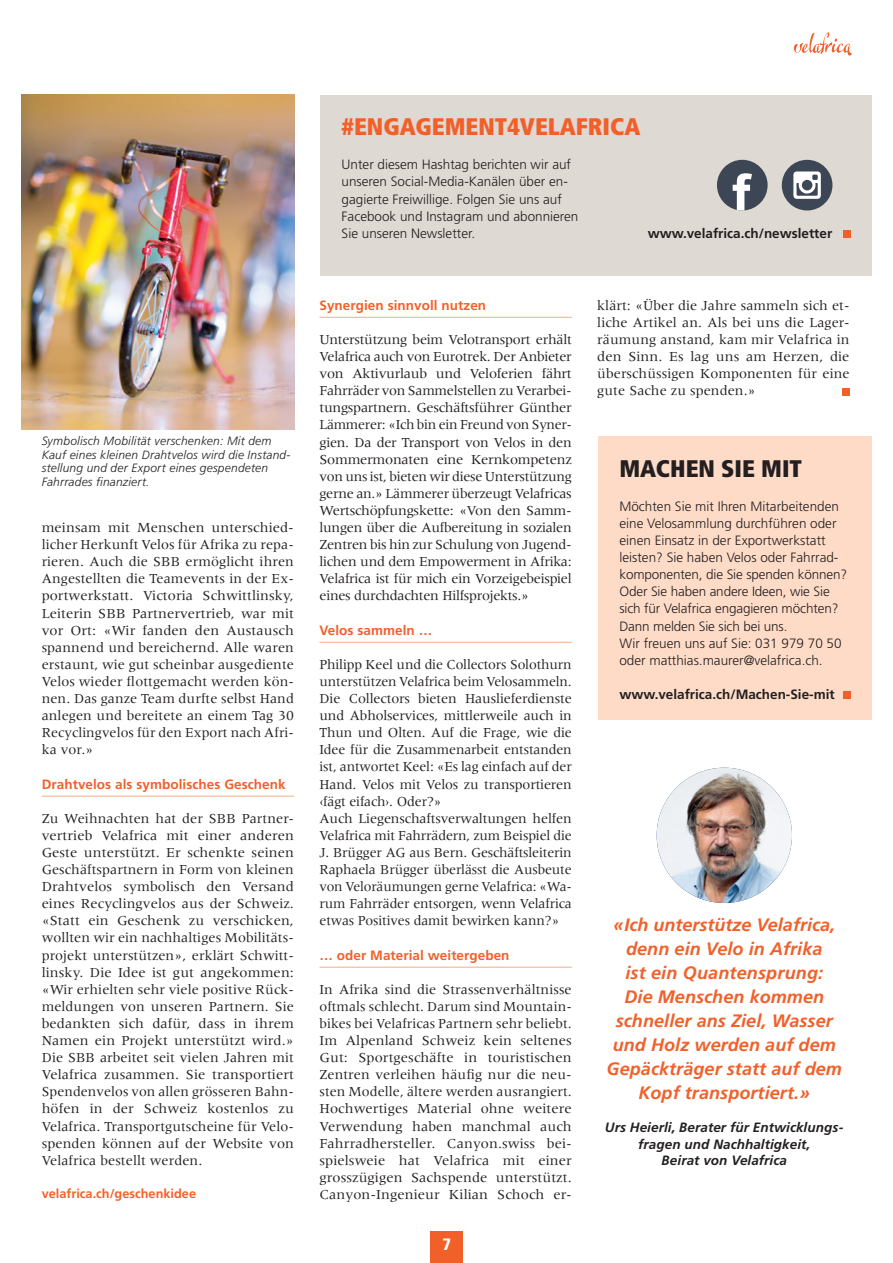
<style>
.page{position:relative;width:893px;height:1263px;background:#fff}
.page>*{position:absolute;margin:0;border:0;box-sizing:border-box;transform-origin:0 0}
.t1{font:900 condensed 24px "Frutiger";color:#f2602a}
.t2{font:900 condensed 24px "Frutiger";color:#231f20}
.t3{font:italic 700 18px/24px "Frutiger";letter-spacing:.005em;color:#f2602a;text-align:center}
.t4{font:900 condensed 16.5px "Frutiger";color:#fff}
.t5{font:14.25px/17.1px "Meridien";letter-spacing:.005em;color:#231f20;text-align:justify}
.t6{font:300 13.5px/17.1px "Frutiger";color:#231f20}
.t7{font:700 13.5px "Frutiger";letter-spacing:.005em;color:#f2602a}
.t8{font:italic 700 13.5px/16.2px "Frutiger";letter-spacing:.005em;color:#231f20;text-align:center}
.t9{font:700 13.5px "Frutiger";color:#231f20}
.t10{font:700 12.75px "Frutiger";color:#f2602a}
.t11{font:italic 300 12px/13.5px "Frutiger";letter-spacing:.015em;color:#231f20}
</style>
<div class="page">
<div style="left:430px;top:1232px;width:33px;height:31px;background:#f2602a"></div>
<svg style="left:793px;top:32px;width:59px;height:24px"></svg>
<div style="left:598px;top:436px;width:274px;height:284px;background:#fddbc7"></div>
<div style="left:843px;top:692px;width:7px;height:7px;background:#f2602a"></div>
<hr style="left:42px;top:796px;width:252px;height:1px;background:#f8ac84">
<hr style="left:319px;top:317px;width:253px;height:1px;background:#f8ac84">
<hr style="left:319px;top:642px;width:253px;height:1px;background:#f8ac84">
<hr style="left:319px;top:967px;width:253px;height:1px;background:#f8ac84">
<div style="left:843px;top:388px;width:7px;height:7px;background:#f2602a"></div>
<img style="left:657px;top:768px;width:135px;height:135px;border-radius:68px">
<img style="left:21px;top:95px;width:274px;height:334px">
<div style="left:320px;top:95px;width:552px;height:180px;background:#dfd9d3"></div>
<svg style="left:717px;top:160px;width:51px;height:50px"></svg>
<div style="left:782px;top:160px;width:50px;height:50px;background:#3d4655;border-radius:50%"></div>
<svg style="left:793px;top:171px;width:28px;height:28px"></svg>
<div style="left:843px;top:231px;width:7px;height:7px;background:#f2602a"></div>
<p class="t11" style="left:42px;top:434px;width:250px">Symbolisch Mobilität verschenken: Mit dem Kauf eines kleinen Drahtvelos wird die Instand&shy;stellung und der Export eines gespendeten Fahrrades finanziert.</p>
<p class="t5" style="left:42px;top:519px;width:254px">meinsam mit Menschen unterschied&shy;licher Herkunft Velos für Afrika zu repa&shy;rieren. Auch die SBB ermöglicht ihren Angestellten die Teamevents in der Ex&shy;portwerkstatt. Victoria Schwittlinsky, Leiterin SBB Partnervertrieb, war mit vor Ort: «Wir fanden den Austausch spannend und bereichernd. Alle waren erstaunt, wie gut scheinbar ausgediente Velos wieder flottgemacht werden kön&shy;nen. Das ganze Team durfte selbst Hand anlegen und bereitete an einem Tag 30<br>Recyclingvelos für den Export nach Afri&shy;ka vor.»</p>
<p class="t7" style="left:42px;top:776px;width:245px">Drahtvelos als symbolisches Geschenk</p>
<p class="t5" style="left:42px;top:809px;width:254px;text-align:left">Zu Weihnachten hat der SBB Partner&shy;vertrieb Velafrica mit einer anderen Geste unterstützt. Er schenkte seinen Geschäftspartnern in Form von kleinen Drahtvelos symbolisch den Versand eines Recyclingvelos aus der Schweiz. «Statt ein Geschenk zu verschicken, wollten wir ein nachhaltiges Mobilitäts&shy;projekt unterstützen», erklärt Schwitt&shy;linsky. Die Idee ist gut angekommen: «Wir erhielten sehr viele positive Rück&shy;meldungen von unseren Partnern. Sie bedankten sich dafür, dass in ihrem Namen ein Projekt unterstützt wird.» Die SBB arbeitet seit vielen Jahren mit Velafrica zusammen. Sie transportiert Spendenvelos von allen grösseren Bahn&shy;höfen in der Schweiz kostenlos zu Velafrica. Transportgutscheine für Velo&shy;spenden können auf der Website von Velafrica bestellt werden.</p>
<p class="t10" style="left:42px;top:1186px;width:156px">velafrica.ch/geschenkidee</p>
<h1 class="t1" style="left:342px;top:112px;width:300px">#ENGAGEMENT4VELAFRICA</h1>
<p class="t6" style="left:342px;top:156px;width:238px">Unter diesem Hashtag berichten wir auf unseren Social-Media-Kanälen über en&shy;gagierte Freiwillige. Folgen Sie uns auf Facebook und Instagram und abonnieren Sie unseren Newsletter.</p>
<p class="t9" style="left:648px;top:225px;width:186px">www.velafrica.ch/newsletter</p>
<p class="t7" style="left:319px;top:297px;width:168px">Synergien sinnvoll nutzen</p>
<p class="t5" style="left:319px;top:331px;width:254px">Unterstützung beim Velotransport erhält Velafrica auch von Eurotrek. Der Anbieter von Aktivurlaub und Veloferien fährt Fahrräder von Sammelstellen zu Verarbei&shy;tungspartnern. Geschäftsführer Günther Lämmerer: «Ich bin ein Freund von Syner&shy;gien. Da der Transport von Velos in den Sommermonaten eine Kernkompetenz von uns ist, bieten wir diese Unterstützung gerne an.» Lämmerer überzeugt Velafricas Wertschöpfungskette: «Von den Samm&shy;lungen über die Aufbereitung in sozialen Zentren bis hin zur Schulung von Jugend&shy;lichen und dem Empowerment in Afrika:<br>Velafrica ist für mich ein Vorzeigebeispiel eines durchdachten Hilfsprojekts.»</p>
<p class="t7" style="left:319px;top:622px;width:114px">Velos sammeln …</p>
<p class="t5" style="left:319px;top:656px;width:254px;text-align:left">Philipp Keel und die Collectors Solothurn unterstützen Velafrica beim Velosammeln.<br>Die Collectors bieten Hauslieferdienste und Abholservices, mittlerweile auch in Thun und Olten. Auf die Frage, wie die Idee für die Zusammenarbeit entstanden ist, antwortet Keel: «Es lag einfach auf der Hand. Velos mit Velos zu transportieren ‹fägt eifach›. Oder?»<br>Auch Liegenschaftsverwaltungen helfen Velafrica mit Fahrrädern, zum Beispiel die J. Brügger AG aus Bern. Geschäftsleiterin Raphaela Brügger überlässt die Ausbeute von Veloräumungen gerne Velafrica: «Wa&shy;rum Fahrräder entsorgen, wenn Velafrica etwas Positives damit bewirken kann?»</p>
<p class="t7" style="left:319px;top:947px;width:192px">… oder Material weitergeben</p>
<p class="t5" style="left:319px;top:980px;width:254px;text-align:left">In Afrika sind die Strassenverhältnisse oftmals schlecht. Darum sind Mountain&shy;bikes bei Velafricas Partnern sehr beliebt.<br>Im Alpenland Schweiz kein seltenes Gut: Sportgeschäfte in touristischen Zentren verleihen häufig nur die neu&shy;sten Modelle, ältere werden ausrangiert.<br>Hochwertiges Material ohne weitere Verwendung haben manchmal auch Fahrradhersteller. Canyon.swiss bei&shy;spielsweie hat Velafrica mit einer grosszügigen Sachspende unterstützt.<br>Canyon-Ingenieur Kilian Schoch er-</p>
<p class="t4" style="left:442px;top:1234px;width:10px">7</p>
<p class="t5" style="left:597px;top:296px;width:254px">klärt: «Über die Jahre sammeln sich et&shy;liche Artikel an. Als bei uns die Lager&shy;räumung anstand, kam mir Velafrica in den Sinn. Es lag uns am Herzen, die überschüssigen Komponenten für eine gute Sache zu spenden.»</p>
<h1 class="t2" style="left:619px;top:453px;width:184px">MACHEN SIE MIT</h1>
<p class="t6" style="left:619px;top:497px;width:229px">Möchten Sie mit Ihren Mitarbeitenden eine Velosammlung durchführen oder einen Einsatz in der Exportwerkstatt leisten? Sie haben Velos oder Fahrrad&shy;komponenten, die Sie spenden können?<br>Oder Sie haben andere Ideen, wie Sie sich für Velafrica engagieren möchten?<br>Dann melden Sie sich bei uns.<br>Wir freuen uns auf Sie: 031 979 70 50 oder matthias.maurer@velafrica.ch.</p>
<p class="t9" style="left:619px;top:686px;width:217px">www.velafrica.ch/Machen-Sie-mit</p>
<p class="t3" style="left:607px;top:913px;width:237px">«Ich unterstütze Velafrica, denn ein Velo in Afrika<br>ist ein Quantensprung:<br>Die Menschen kommen schneller ans Ziel, Wasser und Holz werden auf dem<br>Gepäckträger statt auf dem<br>Kopf transportiert.»</p>
<p class="t8" style="left:605px;top:1119px;width:240px">Urs Heierli, Berater für Entwicklungs&shy;fragen und Nachhaltigkeit,<br>Beirat von Velafrica</p>
</div>
